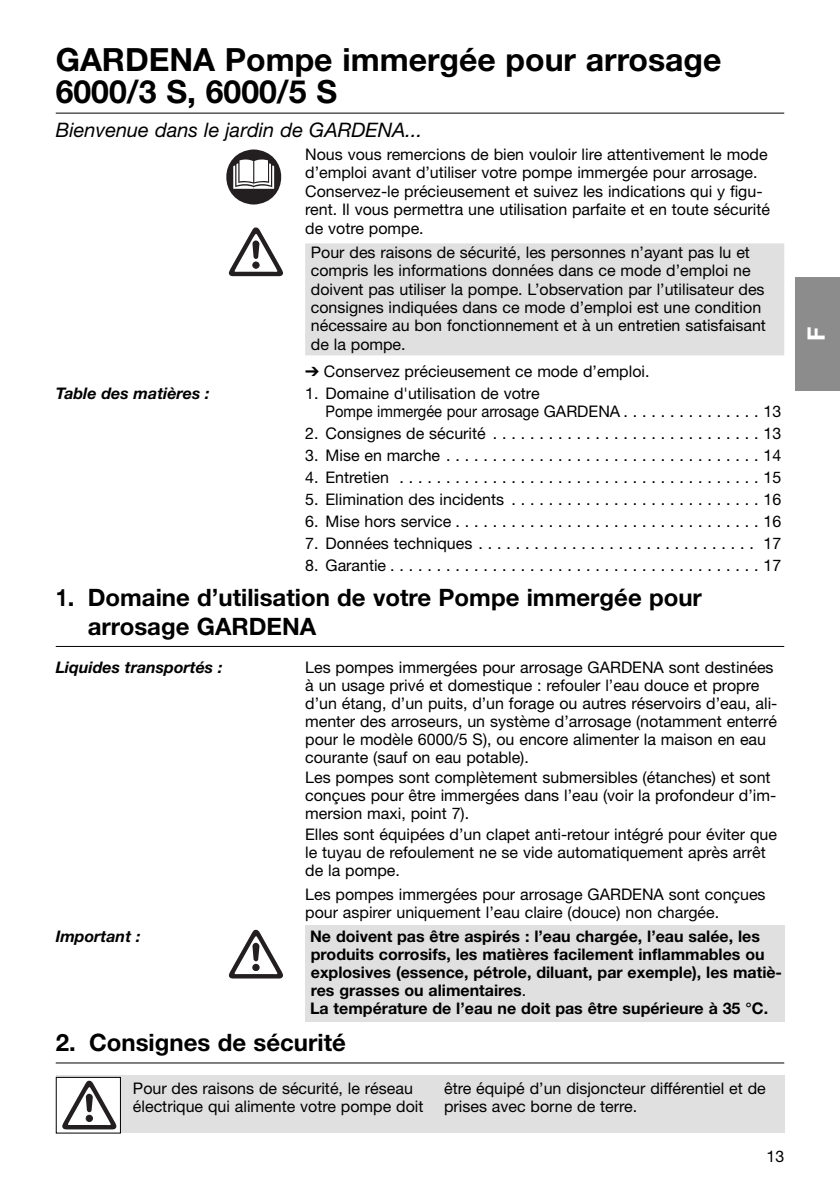
<style>
.page{position:relative;width:840px;height:1190px;background:#fff}
.page>*{position:absolute;margin:0;border:0;box-sizing:border-box;transform-origin:0 0}
.t1{font:700 32px/32px "Helvetica Neue";color:#000}
.t2{font:700 24px/28.8px "Helvetica Neue";color:#000;scale:.9 1}
.t3{font:700 24px "Helvetica Neue";color:#000}
.t4{font:700 24px "Helvetica Neue";color:#fff}
.t5{font:italic 20px "Helvetica Neue";color:#000}
.t6{font:16px/18.4px "Helvetica Neue";color:#000}
.t7{font:700 16px/18px "Helvetica Neue";color:#000}
.t8{font:italic 700 16px "Helvetica Neue";color:#000}
.s1{font-weight:400}
</style>
<div class="page">
<div style="left:796px;top:278px;width:44px;height:113px;background:#8c8c8c"></div>
<div style="left:56px;top:1076px;width:728px;height:57px;background:#e0e0e0"></div>
<div style="left:305px;top:926px;width:479px;height:96px;background:#e0e0e0"></div>
<div style="left:305px;top:243px;width:479px;height:20px;background:#e0e0e0"></div>
<div style="left:305px;top:262px;width:479px;height:20px;background:#e0e0e0"></div>
<div style="left:305px;top:280px;width:479px;height:20px;background:#e0e0e0"></div>
<div style="left:305px;top:299px;width:479px;height:20px;background:#e0e0e0"></div>
<div style="left:305px;top:317px;width:479px;height:20px;background:#e0e0e0"></div>
<div style="left:305px;top:335px;width:479px;height:20px;background:#e0e0e0"></div>
<hr style="left:56px;top:646px;width:728px;height:1px;background:#000">
<hr style="left:56px;top:113px;width:728px;height:1px;background:#000">
<svg style="left:228px;top:227px;width:55px;height:49px"></svg>
<svg style="left:228px;top:930px;width:55px;height:49px"></svg>
<svg style="left:226px;top:149px;width:56px;height:56px"></svg>
<hr style="left:56px;top:1062px;width:728px;height:1px;background:#000">
<div style="left:57px;top:1078px;width:63px;height:55px;background:#fff"></div>
<svg style="left:62px;top:1081px;width:55px;height:48px"></svg>
<div style="left:56px;top:1077px;width:65px;height:57px;border:1px solid #000"></div>
<h1 class="t1" style="left:56px;top:47px;width:667px">GARDENA Pompe immergée pour arrosage<br>6000/3 S, 6000/5 S</h1>
<p class="t5" style="left:56px;top:123px;width:368px">Bienvenue dans le jardin de GARDENA...</p>
<p class="t6" style="left:305px;top:147px;width:466px">Nous vous remercions de bien vouloir lire attentivement le mode d’emploi avant d’utiliser votre pompe immergée pour arrosage.<br>Conservez-le précieusement et suivez les indications qui y figu&shy;rent. Il vous permettra une utilisation parfaite et en toute sécurité de votre pompe.</p>
<p class="t6" style="left:311px;top:244px;width:457px">Pour des raisons de sécurité, les personnes n’ayant pas lu et compris les informations données dans ce mode d’emploi ne doivent pas utiliser la pompe. L’observation par l’utilisateur des consignes indiquées dans ce mode d’emploi est une condition nécessaire au bon fonctionnement et à un entretien satisfaisant de la pompe.</p>
<p class="t6" style="left:305px;top:363px;width:346px">➔ Conservez précieusement ce mode d’emploi.</p>
<p class="t8" style="left:56px;top:387px;width:155px">Table des matières :</p>
<p class="t6" style="left:326px;top:385px;width:457px;text-indent:-20px">1. Domaine d'utilisation de votre<br>Pompe immergée pour arrosage GARDENA . . . . . . . . . . . . . . . 13</p>
<p class="t6" style="left:305px;top:426px;width:478px">2. Consignes de sécurité . . . . . . . . . . . . . . . . . . . . . . . . . . . . . 13</p>
<p class="t6" style="left:305px;top:448px;width:478px">3. Mise en marche . . . . . . . . . . . . . . . . . . . . . . . . . . . . . . . . . . 14</p>
<p class="t6" style="left:305px;top:470px;width:478px">4. Entretien . . . . . . . . . . . . . . . . . . . . . . . . . . . . . . . . . . . . . . . 15</p>
<p class="t6" style="left:305px;top:492px;width:478px">5. Elimination des incidents . . . . . . . . . . . . . . . . . . . . . . . . . . . 16</p>
<p class="t6" style="left:305px;top:514px;width:478px">6. Mise hors service . . . . . . . . . . . . . . . . . . . . . . . . . . . . . . . . . 16</p>
<p class="t6" style="left:305px;top:536px;width:478px">7. Données techniques . . . . . . . . . . . . . . . . . . . . . . . . . . . . . . 17</p>
<p class="t6" style="left:305px;top:558px;width:478px">8. Garantie . . . . . . . . . . . . . . . . . . . . . . . . . . . . . . . . . . . . . . . . 17</p>
<h2 class="t2" style="left:88px;top:585px;width:684px;text-indent:-32px">1. Domaine d’utilisation de votre Pompe immergée pour arrosage GARDENA</h2>
<p class="t8" style="left:56px;top:661px;width:168px">Liquides transportés :</p>
<p class="t6" style="left:305px;top:659px;width:474px">Les pompes immergées pour arrosage GARDENA sont destinées à un usage privé et domestique : refouler l’eau douce et propre d’un étang, d’un puits, d’un forage ou autres réservoirs d’eau, ali&shy;menter des arroseurs, un système d’arrosage (notamment enterré pour le modèle 6000/5 S), ou encore alimenter la maison en eau courante (sauf on eau potable).</p>
<p class="t6" style="left:305px;top:770px;width:473px">Les pompes sont complètement submersibles (étanches) et sont conçues pour être immergées dans l’eau (voir la profondeur d’im&shy;mersion maxi, point 7).</p>
<p class="t6" style="left:305px;top:827px;width:473px">Elles sont équipées d’un clapet anti-retour intégré pour éviter que le tuyau de refoulement ne se vide automatiquement après arrêt de la pompe.</p>
<p class="t6" style="left:305px;top:887px;width:462px">Les pompes immergées pour arrosage GARDENA sont conçues pour aspirer uniquement l’eau claire (douce) non chargée.</p>
<p class="t8" style="left:56px;top:930px;width:86px">Important :</p>
<p class="t7" style="left:310px;top:928px;width:474px">Ne doivent pas être aspirés : l’eau chargée, l’eau salée, les produits corrosifs, les matières facilement inflammables ou explosives (essence, pétrole, diluant, par exemple), les matiè&shy;res grasses ou alimentaires<span class="s1">.<br></span>La température de l’eau ne doit pas être supérieure à 35 °C.</p>
<h2 class="t3" style="left:56px;top:1034px;width:292px">2. Consignes de sécurité</h2>
<p class="t6" style="left:133px;top:1081px;width:292px">Pour des raisons de sécurité, le réseau électrique qui alimente votre pompe doit</p>
<p class="t6" style="left:444px;top:1081px;width:323px">être équipé d’un disjoncteur différentiel et de prises avec borne de terre.</p>
<p class="t6" style="left:766px;top:1149px;width:19px">13</p>
<h2 class="t4" style="left:808px;top:341px;width:16px;rotate:-90deg">F</h2>
</div>
